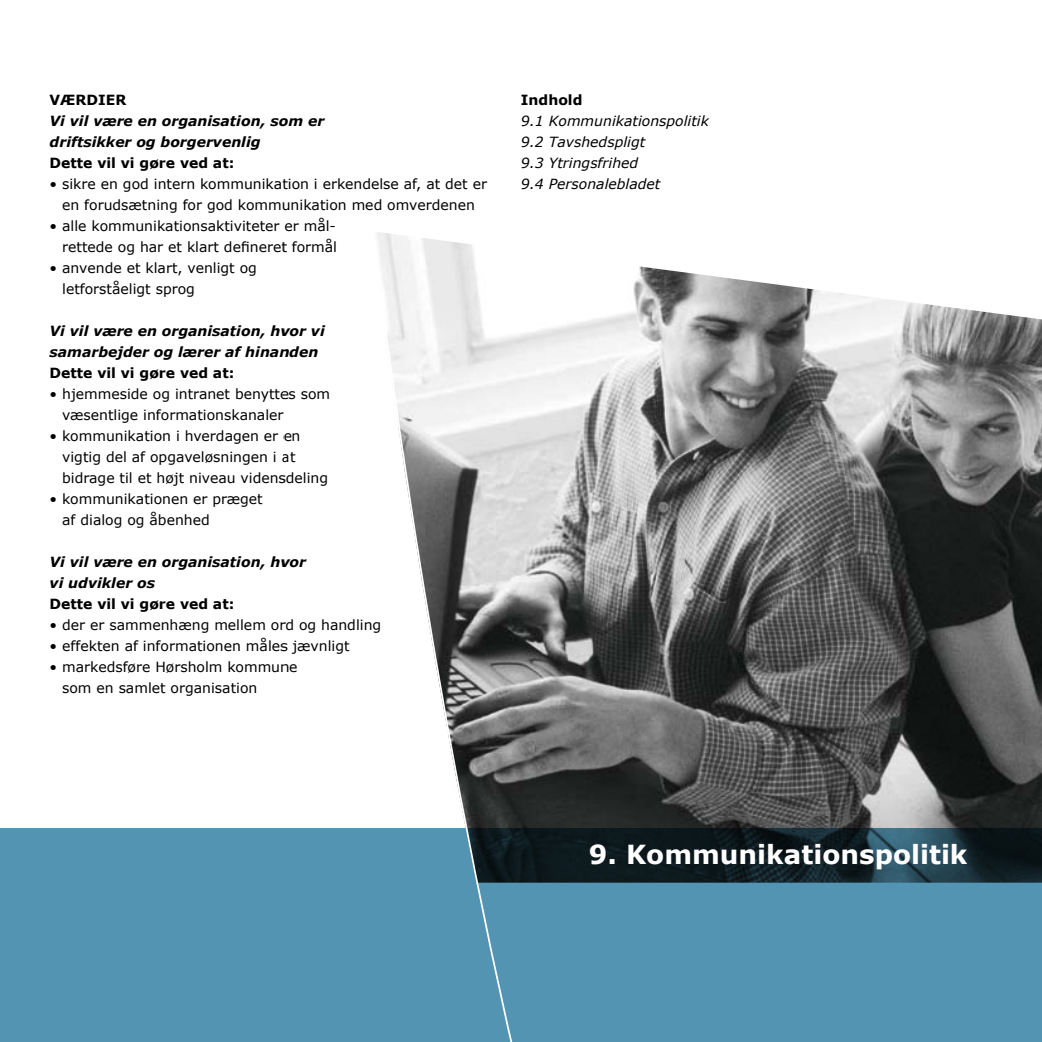
<style>
.page{position:relative;width:1042px;height:1042px;background:#fff}
.page>*{position:absolute;margin:0;border:0;box-sizing:border-box;transform-origin:0 0}
.t1{font:700 26.25px "Verdana";color:#fff}
.t2{font:14px/21px "Verdana";color:#000}
.t3{font:italic 700 14px/21px "Verdana";color:#000}
.t4{font:700 14px "Verdana";color:#000}
.t5{font:italic 14px/21px "Verdana";color:#000}
</style>
<div class="page">
<div style="left:0;top:828px;width:1042px;height:214px;background:#5294b1"></div>
<svg style="left:377px;top:232px;width:665px;height:810px"></svg>
<p class="t4" style="left:50px;top:91px;width:74px">Værdier</p>
<p class="t3" style="left:50px;top:110px;width:276px">Vi vil være en organisation, som er driftsikker og borgervenlig</p>
<p class="t4" style="left:50px;top:154px;width:186px">Dette vil vi gøre ved at:</p>
<p class="t2" style="left:50px;top:173px;width:439px;text-align:center">• sikre en god intern kommunikation i erkendelse af, at det er en forudsætning for god kommunikation med omverdenen</p>
<p class="t2" style="left:50px;top:215px;width:289px;text-align:right">• alle kommunikationsaktiviteter er mål&shy;rettede og har et klart defineret formål</p>
<p class="t2" style="left:62px;top:257px;width:196px;text-indent:-13px">• anvende et klart, venligt og letforståeligt sprog</p>
<p class="t3" style="left:50px;top:320px;width:277px">Vi vil være en organisation, hvor vi samarbejder og lærer af hinanden</p>
<p class="t4" style="left:50px;top:364px;width:186px">Dette vil vi gøre ved at:</p>
<p class="t2" style="left:62px;top:383px;width:269px;text-indent:-13px">• hjemmeside og intranet benyttes som væsentlige informationskanaler</p>
<p class="t2" style="left:62px;top:425px;width:268px;text-indent:-13px">• kommunikation i hverdagen er en vigtig del af opgaveløsningen i at bidrage til et højt niveau vidensdeling</p>
<p class="t2" style="left:62px;top:488px;width:202px;text-indent:-13px">• kommunikationen er præget af dialog og åbenhed</p>
<p class="t3" style="left:50px;top:551px;width:258px">Vi vil være en organisation, hvor vi udvikler os</p>
<p class="t4" style="left:50px;top:595px;width:186px">Dette vil vi gøre ved at:</p>
<p class="t2" style="left:50px;top:614px;width:333px">• der er sammenhæng mellem ord og handling</p>
<p class="t2" style="left:50px;top:635px;width:301px">• effekten af informationen måles jævnligt</p>
<p class="t2" style="left:62px;top:656px;width:237px;text-indent:-13px">• markedsføre Hørsholm kommune som en samlet organisation</p>
<p class="t4" style="left:521px;top:91px;width:63px">Indhold</p>
<p class="t5" style="left:521px;top:110px;width:189px">9.1 Kommunikationspolitik<br>9.2 Tavshedspligt<br>9.3 Ytringsfrihed<br>9.4 Personalebladet</p>
<h1 class="t1" style="left:589px;top:837px;width:380px">9. Kommunikationspolitik</h1>
</div>
